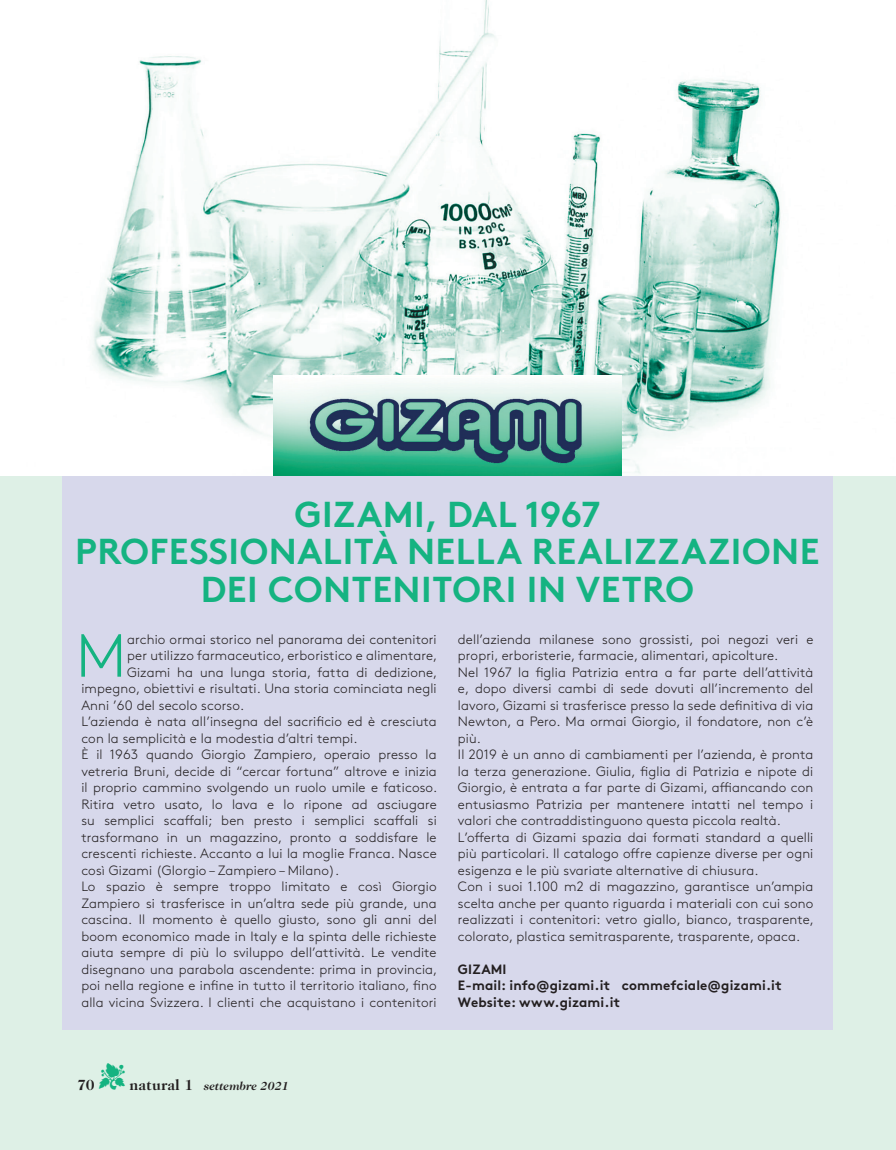
<style>
.page{position:relative;width:896px;height:1150px;background:#fff}
.page>*{position:absolute;margin:0;border:0;box-sizing:border-box;transform-origin:0 0}
.t1{font:300 60.6px "Brown Pro";color:#15b381}
.t2{font:700 36px "Brown Pro";letter-spacing:.015em;color:#15b381}
.t3{font:700 15px "Caslon 224 IT Cby BT";color:#231f20}
.t4{font:300 13.5px/16.5px "Brown Pro";letter-spacing:.01em;color:#231f20;text-align:justify}
.t5{font:700 13.5px "Brown Pro";letter-spacing:.01em;color:#231f20}
.t6{font:italic 700 12px "Caslon 224 IT Cby BT";color:#231f20}
.s1{color:#15b381}
.s2{font-style:normal;font-size:15px}
</style>
<div class="page">
<img style="left:92px;top:0;width:689px;height:408px">
<div style="left:0;top:475px;width:895px;height:674px;background:#def0e6"></div>
<div style="left:62px;top:475px;width:770px;height:554px;background:#d7d8eb"></div>
<img style="left:273px;top:375px;width:348px;height:100px">
<p class="t2" style="left:294px;top:484px;width:307px">GIZAMI, DAL 1967</p>
<p class="t2" style="left:75px;top:522px;width:745px">PROFESSIONALITÀ NELLA REALIZZAZIONE</p>
<p class="t2" style="left:201px;top:559px;width:494px">DEI CONTENITORI IN VETRO</p>
<p class="t1" style="left:76px;top:610px;width:52px">M</p>
<p class="t4" style="left:127px;top:629px;width:311px">archio ormai storico nel panorama dei contenitori</p>
<p class="t4" style="left:127px;top:646px;width:311px">per utilizzo farmaceutico, erboristico e alimentare,</p>
<p class="t4" style="left:127px;top:662px;width:311px">Gizami ha una lunga storia, fatta di dedizione,</p>
<p class="t4" style="left:81px;top:679px;width:357px">impegno, obiettivi e risultati. Una storia cominciata negli</p>
<p class="t4" style="left:81px;top:695px;width:164px">Anni ’60 del secolo scorso.</p>
<p class="t4" style="left:81px;top:712px;width:357px">L’azienda è nata all’insegna del sacrificio ed è cresciuta con la semplicità e la modestia d’altri tempi.</p>
<p class="t4" style="left:81px;top:745px;width:357px">È il 1963 quando Giorgio Zampiero, operaio presso la vetreria Bruni, decide di “cercar fortuna” altrove e inizia il proprio cammino svolgendo un ruolo umile e faticoso.<br>Ritira vetro usato, lo lava e lo ripone ad asciugare su semplici scaffali; ben presto i semplici scaffali si trasformano in un magazzino, pronto a soddisfare le crescenti richieste. Accanto a lui la moglie Franca. Nasce così Gizami (GIorgio – Zampiero – Milano).</p>
<p class="t4" style="left:81px;top:877px;width:357px">Lo spazio è sempre troppo limitato e così Giorgio Zampiero si trasferisce in un’altra sede più grande, una cascina. Il momento è quello giusto, sono gli anni del boom economico made in Italy e la spinta delle richieste aiuta sempre di più lo sviluppo dell’attività. Le vendite disegnano una parabola ascendente: prima in provincia, poi nella regione e infine in tutto il territorio italiano, fino alla vicina Svizzera. I clienti che acquistano i contenitori</p>
<p class="t6" style="left:99px;top:1077px;width:191px"><span class="s1">▼</span> <span class="s2">natural 1</span> settembre 2021</p>
<p class="t3" style="left:77px;top:1075px;width:19px">70</p>
<p class="t4" style="left:458px;top:629px;width:357px">dell’azienda milanese sono grossisti, poi negozi veri e propri, erboristerie, farmacie, alimentari, apicolture.</p>
<p class="t4" style="left:458px;top:662px;width:357px">Nel 1967 la figlia Patrizia entra a far parte dell’attività e, dopo diversi cambi di sede dovuti all’incremento del lavoro, Gizami si trasferisce presso la sede definitiva di via Newton, a Pero. Ma ormai Giorgio, il fondatore, non c’è più.</p>
<p class="t4" style="left:458px;top:745px;width:357px">Il 2019 è un anno di cambiamenti per l’azienda, è pronta la terza generazione. Giulia, figlia di Patrizia e nipote di Giorgio, è entrata a far parte di Gizami, affiancando con entusiasmo Patrizia per mantenere intatti nel tempo i valori che contraddistinguono questa piccola realtà.</p>
<p class="t4" style="left:458px;top:827px;width:357px">L’offerta di Gizami spazia dai formati standard a quelli più particolari. Il catalogo offre capienze diverse per ogni esigenza e le più svariate alternative di chiusura.</p>
<p class="t4" style="left:458px;top:877px;width:357px">Con i suoi 1.100 m2 di magazzino, garantisce un’ampia scelta anche per quanto riguarda i materiali con cui sono realizzati i contenitori: vetro giallo, bianco, trasparente, colorato, plastica semitrasparente, trasparente, opaca.</p>
<p class="t5" style="left:458px;top:957px;width:50px">GIZAMI</p>
<p class="t5" style="left:458px;top:974px;width:325px">E-mail: info@gizami.it commefciale@gizami.it</p>
<p class="t5" style="left:458px;top:990px;width:164px">Website: www.gizami.it</p>
</div>
